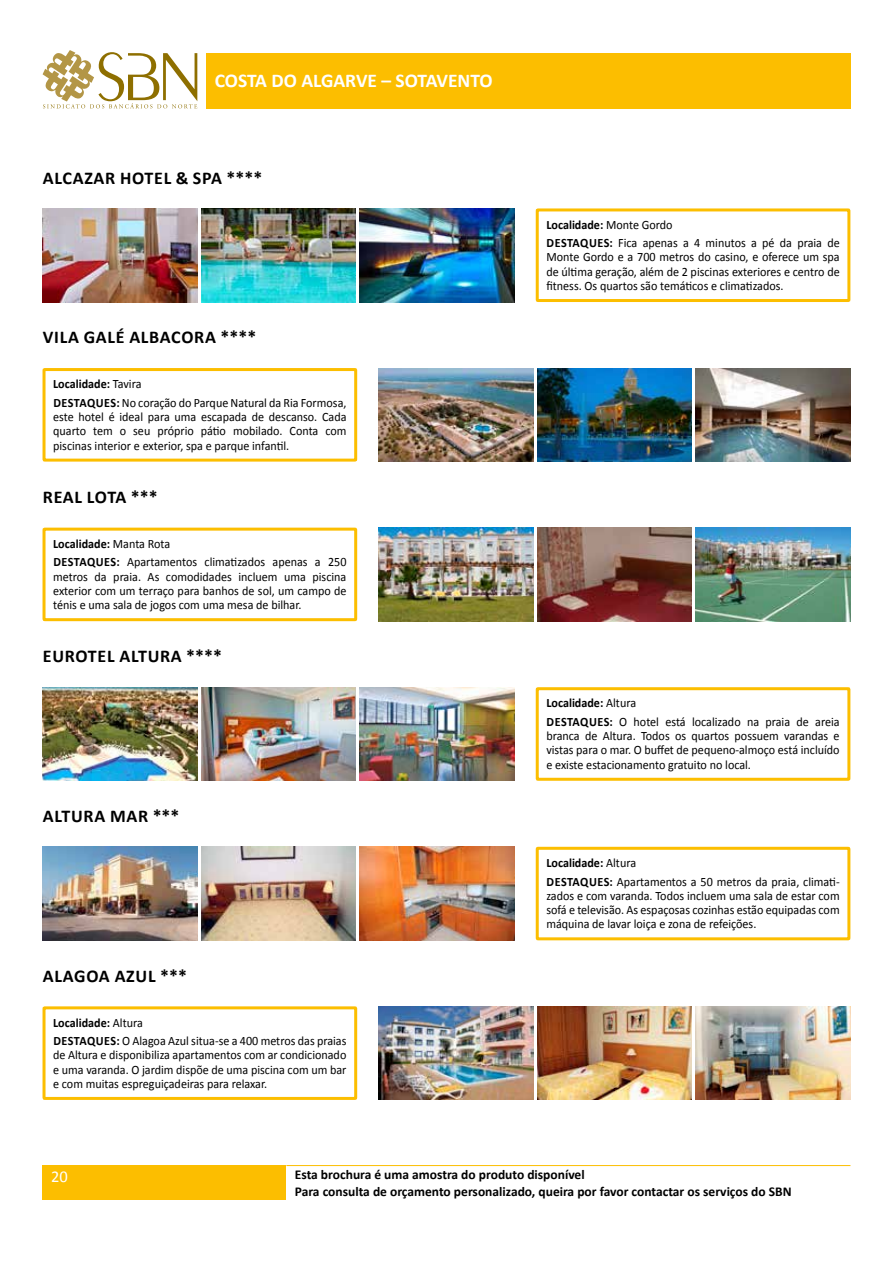
<style>
.page{position:relative;width:893px;height:1263px;background:#fff}
.page>*{position:absolute;margin:0;border:0;box-sizing:border-box;transform-origin:0 0}
.t1{font:700 19.5px "Calibri";color:#fff}
.t2{font:700 18px "Calibri";letter-spacing:.04em;color:#000}
.t3{font:16.5px "Calibri";color:#fff}
.t4{font:700 13.5px/16.5px "Calibri";color:#000}
.t5{font:12.75px/14.2px "Calibri";color:#000;scale:.95 1}
.s1{font-weight:700}
</style>
<div class="page">
<div style="left:206px;top:53px;width:644px;height:55px;background:#fcbe00"></div>
<div style="left:43px;top:1165px;width:243px;height:34px;background:#fcbe00"></div>
<hr style="left:286px;top:1165px;width:564px;height:1px;background:#fcbe00">
<svg style="left:43px;top:50px;width:154px;height:58px"></svg>
<img style="left:43px;top:208px;width:154px;height:94px">
<img style="left:201px;top:208px;width:155px;height:94px">
<img style="left:360px;top:208px;width:154px;height:94px">
<div style="left:536px;top:208px;width:314px;height:94px;border:3px solid #fcbe00"></div>
<div style="left:43px;top:368px;width:314px;height:94px;border:3px solid #fcbe00"></div>
<img style="left:378px;top:368px;width:155px;height:94px">
<img style="left:537px;top:368px;width:155px;height:94px">
<img style="left:696px;top:368px;width:154px;height:94px">
<div style="left:43px;top:528px;width:314px;height:93px;border:3px solid #fcbe00"></div>
<img style="left:378px;top:528px;width:155px;height:93px">
<img style="left:537px;top:528px;width:155px;height:93px">
<img style="left:696px;top:528px;width:154px;height:93px">
<img style="left:43px;top:687px;width:154px;height:94px">
<img style="left:201px;top:687px;width:155px;height:94px">
<img style="left:360px;top:687px;width:154px;height:94px">
<div style="left:536px;top:687px;width:314px;height:94px;border:3px solid #fcbe00"></div>
<img style="left:43px;top:847px;width:154px;height:93px">
<img style="left:201px;top:847px;width:155px;height:93px">
<img style="left:360px;top:847px;width:154px;height:93px">
<div style="left:536px;top:847px;width:314px;height:93px;border:3px solid #fcbe00"></div>
<div style="left:43px;top:1006px;width:314px;height:94px;border:3px solid #fcbe00"></div>
<img style="left:378px;top:1006px;width:155px;height:94px">
<img style="left:537px;top:1006px;width:155px;height:94px">
<img style="left:696px;top:1006px;width:154px;height:94px">
<h1 class="t1" style="left:215px;top:68px;width:279px">COSTA DO ALGARVE – SOTAVENTO</h1>
<h2 class="t2" style="left:43px;top:166px;width:221px">ALCAZAR HOTEL &amp; SPA ****</h2>
<h2 class="t2" style="left:43px;top:326px;width:215px">VILA GALÉ ALBACORA ****</h2>
<p class="t5" style="left:53px;top:375px;width:310px;line-height:18.5px"><span class="s1">Localidade:</span> Tavira<br><span class="s1">DESTAQUES:</span> No coração do Parque Natural da Ria Formosa,</p>
<p class="t5" style="left:53px;top:410px;width:310px;text-align:justify">este hotel é ideal para uma escapada de descanso. Cada quarto tem o seu próprio pátio mobilado. Conta com piscinas interior e exterior, spa e parque infantil.</p>
<h2 class="t2" style="left:43px;top:485px;width:116px">REAL LOTA ***</h2>
<p class="t5" style="left:53px;top:534px;width:310px;line-height:18.5px"><span class="s1">Localidade:</span> Manta Rota<br><span class="s1">DESTAQUES:</span> Apartamentos climatizados apenas a 250</p>
<p class="t5" style="left:53px;top:569px;width:310px;text-align:justify">metros da praia. As comodidades incluem uma piscina exterior com um terraço para banhos de sol, um campo de ténis e uma sala de jogos com uma mesa de bilhar.</p>
<h2 class="t2" style="left:43px;top:645px;width:181px">EUROTEL ALTURA ****</h2>
<h2 class="t2" style="left:43px;top:804px;width:138px">ALTURA MAR ***</h2>
<h2 class="t2" style="left:43px;top:964px;width:146px">ALAGOA AZUL ***</h2>
<p class="t5" style="left:53px;top:1013px;width:310px;line-height:18.5px"><span class="s1">Localidade:</span> Altura<br><span class="s1">DESTAQUES:</span> O Alagoa Azul situa-se a 400 metros das praias</p>
<p class="t5" style="left:53px;top:1048px;width:310px;text-align:justify">de Altura e disponibiliza apartamentos com ar condicionado e uma varanda. O jardim dispõe de uma piscina com um bar e com muitas espreguiçadeiras para relaxar.</p>
<p class="t5" style="left:546px;top:215px;width:310px;line-height:18.5px"><span class="s1">Localidade:</span> Monte Gordo<br><span class="s1">DESTAQUES:</span> Fica apenas a 4 minutos a pé da praia de</p>
<p class="t5" style="left:546px;top:250px;width:310px;text-align:justify">Monte Gordo e a 700 metros do casino, e oferece um spa de última geração, além de 2 piscinas exteriores e centro de fitness. Os quartos são temáticos e climatizados.</p>
<p class="t5" style="left:546px;top:694px;width:310px;line-height:18.5px"><span class="s1">Localidade:</span> Altura<br><span class="s1">DESTAQUES:</span> O hotel está localizado na praia de areia</p>
<p class="t5" style="left:546px;top:729px;width:310px;text-align:justify">branca de Altura. Todos os quartos possuem varandas e vistas para o mar. O buffet de pequeno-almoço está incluído e existe estacionamento gratuito no local.</p>
<p class="t5" style="left:546px;top:853px;width:310px;line-height:18.5px"><span class="s1">Localidade:</span> Altura<br><span class="s1">DESTAQUES:</span> Apartamentos a 50 metros da praia, climati-</p>
<p class="t5" style="left:546px;top:888px;width:310px;text-align:justify">zados e com varanda. Todos incluem uma sala de estar com sofá e televisão. As espaçosas cozinhas estão equipadas com máquina de lavar loiça e zona de refeições.</p>
<p class="t3" style="left:51px;top:1166px;width:18px">20</p>
<p class="t4" style="left:295px;top:1166px;width:498px">Esta brochura é uma amostra do produto disponível<br>Para consulta de orçamento personalizado, queira por favor contactar os serviços do SBN</p>
</div>
